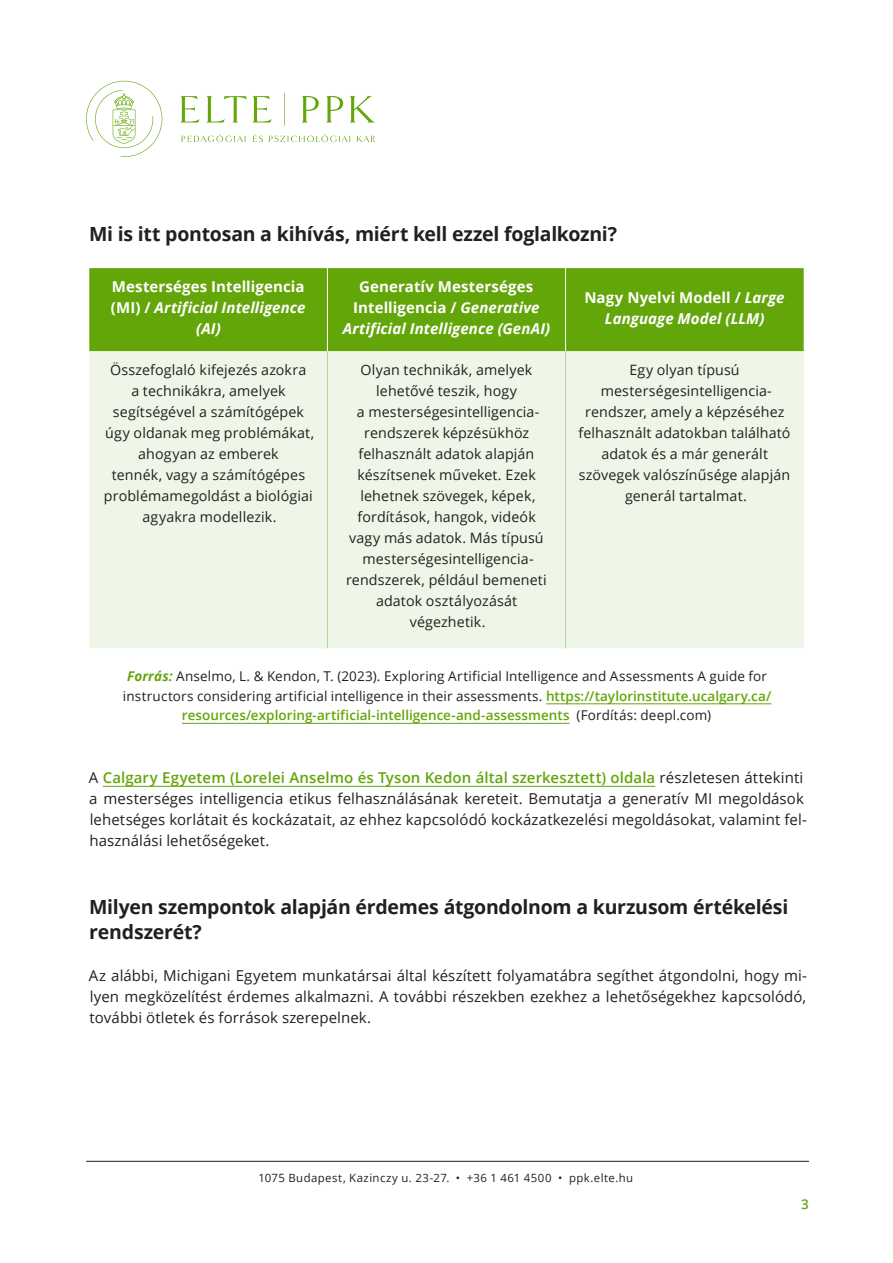
<style>
.page{position:relative;width:893px;height:1263px;background:#fff}
.page>*{position:absolute;margin:0;border:0;box-sizing:border-box;transform-origin:0 0}
.t1{font:700 19.5px/25.5px "Open Sans";letter-spacing:-.015em;color:#231f20}
.t2{font:15px/21px "Open Sans";letter-spacing:.005em;color:#231f20}
.t3{font:italic 700 15px/21px "Open Sans";letter-spacing:.005em;color:#fff;text-align:center}
.t4{font:700 15px/21px "Open Sans";letter-spacing:.01em;color:#fff;text-align:center}
.t5{font:14.25px/21px "Open Sans";letter-spacing:.01em;color:#231f20;text-align:center}
.t6{font:13.5px/19.5px "Open Sans";letter-spacing:.01em;color:#231f20;text-align:center}
.t7{font:600 13.5px "Open Sans";color:#63a60a}
.t8{font:11.4px "Open Sans";letter-spacing:.04em;color:#231f20}
.s1{font-style:italic}
.s2{font-style:normal}
.s3{font-weight:700;font-style:italic;color:#63a60a}
.s4{font-weight:600;color:#63a60a}
</style>
<div class="page">
<svg style="left:86px;top:81px;width:76px;height:76px"></svg>
<svg style="left:181px;top:96px;width:19px;height:27px"></svg>
<svg style="left:206px;top:96px;width:41px;height:27px"></svg>
<svg style="left:253px;top:96px;width:19px;height:27px"></svg>
<svg style="left:302px;top:96px;width:17px;height:27px"></svg>
<svg style="left:326px;top:96px;width:17px;height:27px"></svg>
<svg style="left:350px;top:96px;width:25px;height:27px"></svg>
<svg style="left:284px;top:93px;width:1px;height:33px"></svg>
<svg style="left:181px;top:134px;width:65px;height:8px"></svg>
<svg style="left:253px;top:134px;width:10px;height:8px"></svg>
<svg style="left:269px;top:134px;width:81px;height:8px"></svg>
<svg style="left:357px;top:136px;width:18px;height:6px"></svg>
<hr style="left:86px;top:1161px;width:723px;height:1px;background:#231f20">
<hr style="left:546px;top:703px;width:225px;height:1px;background:#63a60a">
<hr style="left:182px;top:723px;width:387px;height:1px;background:#63a60a">
<hr style="left:103px;top:786px;width:552px;height:1px;background:#63a60a">
<div style="left:89px;top:268px;width:715px;height:83px;background:#63a60a"></div>
<div style="left:89px;top:351px;width:715px;height:297px;background:#eff6e7"></div>
<hr style="left:565px;top:268px;width:1px;height:83px;background:#fff">
<hr style="left:327px;top:268px;width:1px;height:83px;background:#fff">
<hr style="left:565px;top:351px;width:1px;height:297px;background:#b6d798">
<hr style="left:327px;top:351px;width:1px;height:297px;background:#b6d798">
<h1 class="t1" style="left:89px;top:221px;width:530px">Mi is itt pontosan a kihívás, miért kell ezzel foglalkozni?</h1>
<p class="t4" style="left:111px;top:276px;width:196px">Mesterséges Intelligencia (MI) / <span class="s1">Artificial Intelligence (AI)</span></p>
<p class="t3" style="left:343px;top:276px;width:209px"><span class="s2">Generatív Mesterséges<br>Intelligencia /</span> Generative<br>Artificial Intelligence (GenAI)</p>
<p class="t3" style="left:584px;top:286px;width:202px"><span class="s2">Nagy Nyelvi Modell /</span> Large<br>Language Model (LLM)</p>
<p class="t5" style="left:104px;top:359px;width:212px">Összefoglaló kifejezés azokra<br>a technikákra, amelyek segítségével a számítógépek úgy oldanak meg problémákat, ahogyan az emberek<br>tennék, vagy a számítógépes problémamegoldást a biológiai agyakra modellezik.</p>
<p class="t5" style="left:346px;top:359px;width:202px">Olyan technikák, amelyek lehetővé teszik, hogy<br>a mesterségesintelligencia&shy;rendszerek képzésükhöz felhasznált adatok alapján készítsenek műveket. Ezek lehetnek szövegek, képek, fordítások, hangok, videók vagy más adatok. Más típusú mesterségesintelligencia&shy;rendszerek, például bemeneti adatok osztályozását végezhetik.</p>
<p class="t5" style="left:578px;top:359px;width:213px">Egy olyan típusú mesterségesintelligencia&shy;rendszer, amely a képzéséhez felhasznált adatokban található adatok és a már generált szövegek valószínűsége alapján generál tartalmat.</p>
<p class="t6" style="left:123px;top:666px;width:650px"><span class="s3">Forrás:</span> Anselmo, L. &amp; Kendon, T. (2023). Exploring Artificial Intelligence and Assessments A guide for instructors considering artificial intelligence in their assessments. <span class="s4">https://taylorinstitute.ucalgary.ca/ resources/exploring-artificial-intelligence-and-assessments</span> (Fordítás: deepl.com)</p>
<p class="t2" style="left:89px;top:767px;width:719px">A <span class="s4">Calgary Egyetem (Lorelei Anselmo és Tyson Kedon által szerkesztett) oldala</span> részletesen áttekinti a mesterséges intelligencia etikus felhasználásának kereteit. Bemutatja a generatív MI megoldások lehetséges korlátait és kockázatait, az ehhez kapcsolódó kockázatkezelési megoldásokat, valamint fel&shy;használási lehetőségeket.</p>
<h1 class="t1" style="left:89px;top:893px;width:701px">Milyen szempontok alapján érdemes átgondolnom a kurzusom értékelési rendszerét?</h1>
<p class="t2" style="left:89px;top:965px;width:719px;text-align:justify">Az alábbi, Michigani Egyetem munkatársai által készített folyamatábra segíthet átgondolni, hogy mi&shy;lyen megközelítést érdemes alkalmazni. A további részekben ezekhez a lehetőségekhez kapcsolódó, további ötletek és források szerepelnek.</p>
<p class="t8" style="left:258px;top:1170px;width:376px">1075 Budapest, Kazinczy u. 23-27. • +36 1 461 4500 • ppk.elte.hu</p>
<p class="t7" style="left:801px;top:1195px;width:9px">3</p>
</div>
